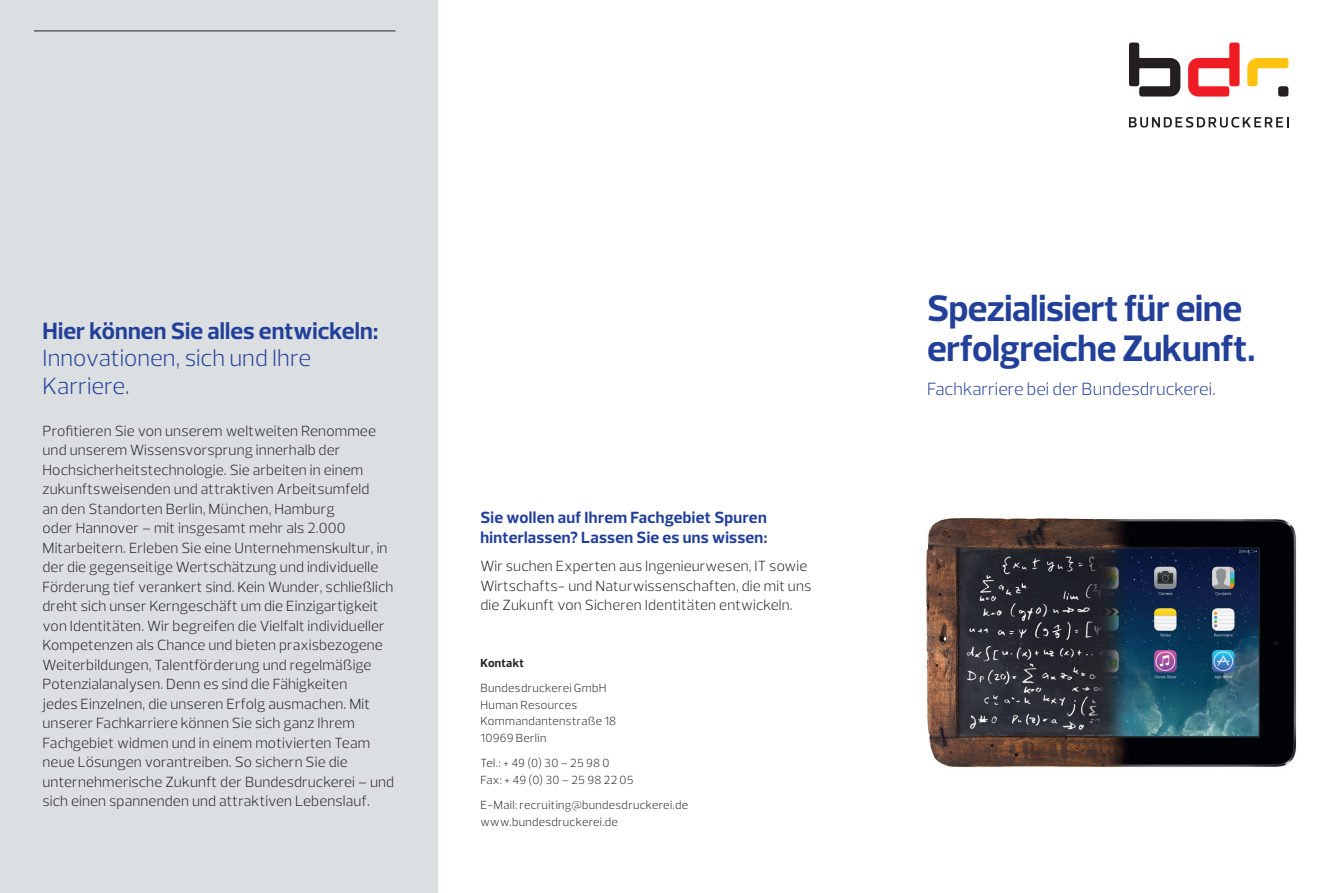
<style>
.page{position:relative;width:1331px;height:893px;background:#fff}
.page>*{position:absolute;margin:0;border:0;box-sizing:border-box;transform-origin:0 0}
.t1{font:700 37.5px/40.5px "Prelo";letter-spacing:-.01em;color:#223f99}
.t2{font:300 24px/27.8px "Prelo";color:#223f99}
.t3{font:700 24px "Prelo";letter-spacing:.005em;color:#223f99}
.t4{font:300 18px "Prelo";color:#223f99}
.t5{font:700 16.5px/19.5px "Prelo";letter-spacing:.02em;color:#223f99}
.t6{font:300 15px/19.5px "Prelo";letter-spacing:.01em;color:#231f20}
.t7{font:300 12px/16.5px "Prelo";letter-spacing:.025em;color:#231f20}
.t8{font:700 12px "Prelo";letter-spacing:.025em;color:#231f20}
</style>
<div class="page">
<div style="left:0;top:0;width:438px;height:893px;background:#dbdfe2"></div>
<hr style="left:34px;top:31px;width:361px;height:1px;background:#231f20">
<img style="left:926px;top:518px;width:371px;height:249px">
<svg style="left:1129px;top:117px;width:159px;height:11px"></svg>
<svg style="left:1129px;top:43px;width:51px;height:54px"></svg>
<svg style="left:1247px;top:58px;width:41px;height:28px"></svg>
<svg style="left:1188px;top:43px;width:51px;height:54px"></svg>
<div style="left:1278px;top:86px;width:10px;height:11px;background:#231f20;border-radius:3px"></div>
<h2 class="t3" style="left:43px;top:315px;width:337px">Hier können Sie alles entwickeln:</h2>
<h2 class="t2" style="left:43px;top:344px;width:270px">Innovationen, sich und Ihre<br>Karriere.</h2>
<p class="t6" style="left:43px;top:421px;width:353px">Profitieren Sie von unserem weltweiten Renommee und unserem Wissensvorsprung innerhalb der Hochsicherheitstechnologie. Sie arbeiten in einem zukunftsweisenden und attraktiven Arbeitsumfeld<br>an den Standorten Berlin, München, Hamburg<br>oder Hannover – mit insgesamt mehr als 2.000<br>Mitarbeitern. Erleben Sie eine Unternehmenskultur, in der die gegenseitige Wertschätzung und individuelle Förderung tief verankert sind. Kein Wunder, schließlich dreht sich unser Kerngeschäft um die Einzigartigkeit von Identitäten. Wir begreifen die Vielfalt individueller Kompetenzen als Chance und bieten praxisbezogene Weiterbildungen, Talentförderung und regelmäßige Potenzialanalysen. Denn es sind die Fähigkeiten<br>jedes Einzelnen, die unseren Erfolg ausmachen. Mit unserer Fachkarriere können Sie sich ganz Ihrem Fachgebiet widmen und in einem motivierten Team neue Lösungen vorantreiben. So sichern Sie die unternehmerische Zukunft der Bundesdruckerei – und sich einen spannenden und attraktiven Lebenslauf.</p>
<p class="t5" style="left:480px;top:508px;width:288px">Sie wollen auf Ihrem Fachgebiet Spuren hinterlassen? Lassen Sie es uns wissen:</p>
<p class="t6" style="left:480px;top:557px;width:332px">Wir suchen Experten aus Ingenieurwesen, IT sowie<br>Wirtschafts- und Naturwissenschaften, die mit uns die Zukunft von Sicheren Identitäten entwickeln.</p>
<p class="t8" style="left:480px;top:655px;width:45px">Kontakt</p>
<p class="t7" style="left:480px;top:680px;width:137px">Bundesdruckerei GmbH<br>Human Resources<br>Kommandantenstraße 18<br>10969 Berlin</p>
<p class="t7" style="left:480px;top:755px;width:155px">Tel.: + 49 (0) 30 – 25 98 0<br>Fax: + 49 (0) 30 – 25 98 22 05</p>
<p class="t7" style="left:480px;top:797px;width:209px">E-Mail: recruiting@bundesdruckerei.de www.bundesdruckerei.de</p>
<h1 class="t1" style="left:927px;top:288px;width:330px">Spezialisiert für eine erfolgreiche Zukunft.</h1>
<p class="t4" style="left:927px;top:378px;width:290px">Fachkarriere bei der Bundesdruckerei.</p>
</div>
